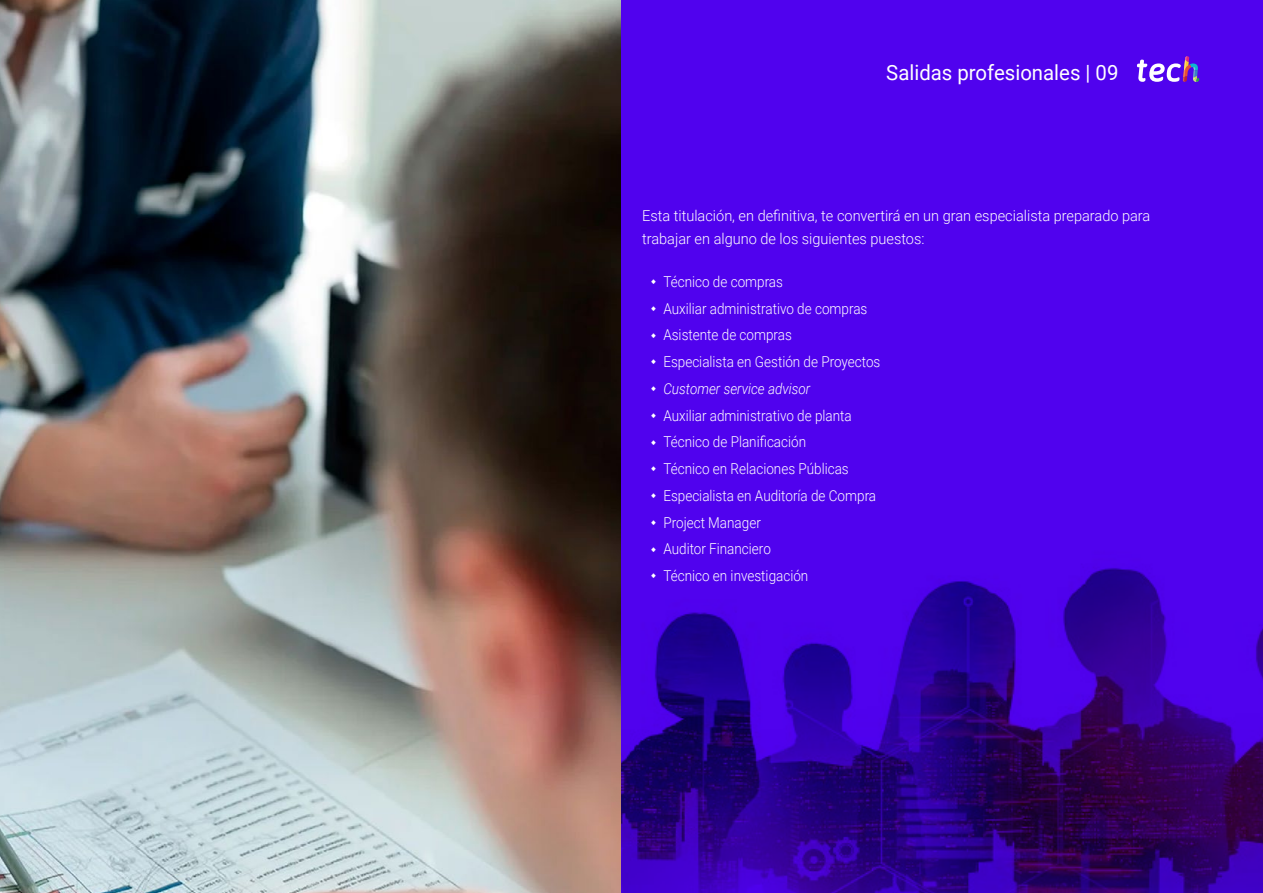
<style>
.page{position:relative;width:1263px;height:893px;background:#fff}
.page>*{position:absolute;margin:0;border:0;box-sizing:border-box;transform-origin:0 0}
.t1{font:21px "Roboto";color:#fff}
.t2{font:300 15px/26.7px "Roboto";color:#fff;scale:.9 1}
.t3{font:300 15px/22.5px "Roboto";color:#fefefe}
.t4{font:italic 300 15px "Roboto";color:#fff;scale:.9 1}
</style>
<div class="page">
<div style="left:621px;top:0;width:642px;height:893px;background:#5002ee"></div>
<img style="left:621px;top:567px;width:642px;height:326px">
<img style="left:0;top:0;width:621px;height:893px">
<svg style="left:1137px;top:56px;width:62px;height:26px"></svg>
<svg style="left:651px;top:573px;width:5px;height:5px"></svg>
<h1 class="t1" style="left:886px;top:57px;width:234px">Salidas profesionales | 09</h1>
<p class="t3" style="left:642px;top:204px;width:510px">Esta titulación, en definitiva, te convertirá en un gran especialista preparado para trabajar en alguno de los siguientes puestos:</p>
<p class="t2" style="left:663px;top:268px;width:243px">Técnico de compras<br>Auxiliar administrativo de compras<br>Asistente de compras<br>Especialista en Gestión de Proyectos</p>
<p class="t4" style="left:663px;top:378px;width:165px">Customer service advisor</p>
<p class="t2" style="left:663px;top:401px;width:238px">Auxiliar administrativo de planta<br>Técnico de Planificación<br>Técnico en Relaciones Públicas<br>Especialista en Auditoría de Compra<br>Project Manager<br>Auditor Financiero<br>Técnico en investigación</p>
</div>
